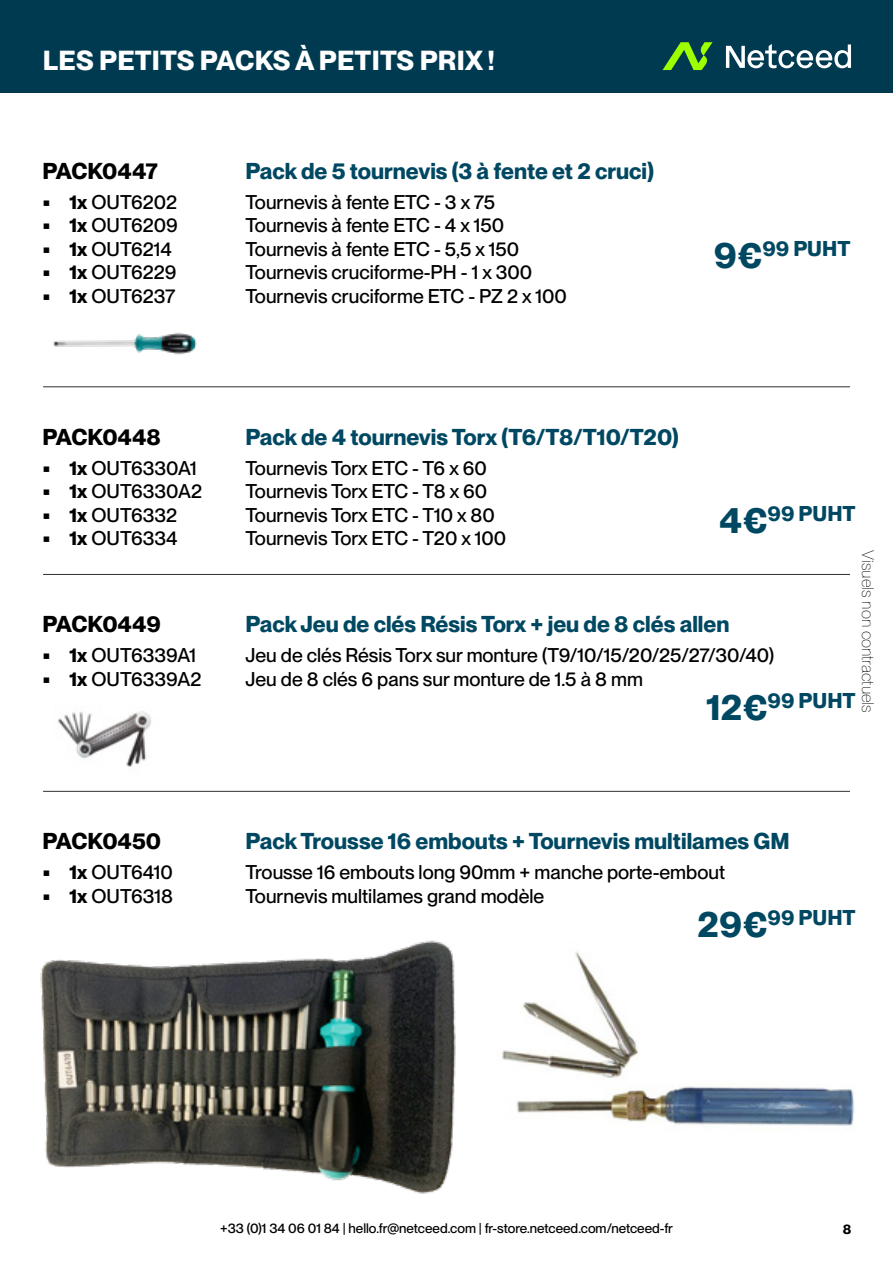
<style>
.page{position:relative;width:893px;height:1263px;background:#fff}
.page>*{position:absolute;margin:0;border:0;box-sizing:border-box;transform-origin:0 0}
.t1{font:700 27px "PP Neue Montreal";letter-spacing:.01em;color:#fff}
.t2{font:700 22.5px "PP Neue Montreal";color:#004862}
.t3{font:700 22.5px "PP Neue Montreal";letter-spacing:-.005em;color:#000}
.t4{font:700 22.5px "PP Neue Montreal";letter-spacing:-.03em;color:#000}
.t5{font:700 21px "PP Neue Montreal";color:#004862}
.t6{font:500 19.5px/23.4px "PP Neue Montreal";color:#000}
.t7{font:100 16.5px "PP Neue Montreal";color:#000}
.t8{font:500 13.5px "PP Neue Montreal";color:#000}
.t9{font:700 13.5px "PP Neue Montreal";color:#000}
.s1{font-weight:700}
.s2{font-size:36px}
</style>
<div class="page">
<div style="left:0;top:0;width:893px;height:92px;background:#003a51"></div>
<svg style="left:663px;top:42px;width:49px;height:28px"></svg>
<svg style="left:726px;top:44px;width:125px;height:24px"></svg>
<hr style="left:43px;top:386px;width:807px;height:1px;background:#2f3034">
<hr style="left:43px;top:574px;width:807px;height:1px;background:#2f3034">
<img style="left:53px;top:332px;width:144px;height:23px">
<img style="left:58px;top:711px;width:93px;height:56px">
<img style="left:40px;top:940px;width:416px;height:254px">
<img style="left:501px;top:951px;width:354px;height:175px">
<hr style="left:43px;top:791px;width:807px;height:1px;background:#2f3034">
<h1 class="t1" style="left:43px;top:44px;width:453px">LES PETITS PACKS À PETITS PRIX !</h1>
<p class="t4" style="left:43px;top:157px;width:117px">PACK0447</p>
<p class="t2" style="left:246px;top:157px;width:410px">Pack de 5 tournevis (3 à fente et 2 cruci)</p>
<p class="t6" style="left:43px;top:190px;width:136px"><span class="s1">• 1x</span> OUT6202</p>
<p class="t6" style="left:43px;top:214px;width:137px"><span class="s1">• 1x</span> OUT6209</p>
<p class="t6" style="left:43px;top:237px;width:131px"><span class="s1">• 1x</span> OUT6214</p>
<p class="t6" style="left:43px;top:261px;width:136px"><span class="s1">• 1x</span> OUT6229</p>
<p class="t6" style="left:43px;top:284px;width:134px"><span class="s1">• 1x</span> OUT6237</p>
<p class="t6" style="left:246px;top:190px;width:323px">Tournevis à fente ETC - 3 x 75<br>Tournevis à fente ETC - 4 x 150<br>Tournevis à fente ETC - 5,5 x 150<br>Tournevis cruciforme-PH - 1 x 300<br>Tournevis cruciforme ETC - PZ 2 x 100</p>
<p class="t5" style="left:714px;top:236px;width:138px"><span class="s2">9€</span>99 PUHT</p>
<p class="t3" style="left:43px;top:423px;width:120px">PACK0448</p>
<p class="t2" style="left:246px;top:423px;width:435px">Pack de 4 tournevis Torx (T6/T8/T10/T20)</p>
<p class="t6" style="left:43px;top:456px;width:156px"><span class="s1">• 1x</span> OUT6330A1</p>
<p class="t6" style="left:43px;top:480px;width:161px"><span class="s1">• 1x</span> OUT6330A2</p>
<p class="t6" style="left:43px;top:503px;width:136px"><span class="s1">• 1x</span> OUT6332</p>
<p class="t6" style="left:43px;top:526px;width:137px"><span class="s1">• 1x</span> OUT6334</p>
<p class="t6" style="left:246px;top:456px;width:262px">Tournevis Torx ETC - T6 x 60<br>Tournevis Torx ETC - T8 x 60<br>Tournevis Torx ETC - T10 x 80<br>Tournevis Torx ETC - T20 x 100</p>
<p class="t5" style="left:719px;top:501px;width:138px"><span class="s2">4€</span>99 PUHT</p>
<p class="t7" style="left:878px;top:550px;width:164px;rotate:90deg">Visuels non contractuels</p>
<p class="t3" style="left:43px;top:611px;width:120px">PACK0449</p>
<p class="t2" style="left:246px;top:611px;width:485px">Pack Jeu de clés Résis Torx + jeu de 8 clés allen</p>
<p class="t6" style="left:246px;top:644px;width:530px">Jeu de clés Résis Torx sur monture (T9/10/15/20/25/27/30/40)<br>Jeu de 8 clés 6 pans sur monture de 1.5 à 8 mm</p>
<p class="t6" style="left:43px;top:644px;width:155px"><span class="s1">• 1x</span> OUT6339A1</p>
<p class="t6" style="left:43px;top:667px;width:160px"><span class="s1">• 1x</span> OUT6339A2</p>
<p class="t5" style="left:707px;top:688px;width:151px"><span class="s2">12€</span>99 PUHT</p>
<p class="t3" style="left:43px;top:828px;width:120px">PACK0450</p>
<p class="t2" style="left:246px;top:828px;width:546px">Pack Trousse 16 embouts + Tournevis multilames GM</p>
<p class="t6" style="left:43px;top:861px;width:132px"><span class="s1">• 1x</span> OUT6410</p>
<p class="t6" style="left:43px;top:884px;width:132px"><span class="s1">• 1x</span> OUT6318</p>
<p class="t6" style="left:246px;top:861px;width:481px">Trousse 16 embouts long 90mm + manche porte-embout<br>Tournevis multilames grand modèle</p>
<p class="t5" style="left:698px;top:905px;width:160px"><span class="s2">29€</span>99 PUHT</p>
<p class="t8" style="left:220px;top:1220px;width:454px">+33 (0)1 34 06 01 84 | hello.fr@netceed.com | fr-store.netceed.com/netceed-fr</p>
<p class="t9" style="left:843px;top:1221px;width:10px">8</p>
</div>
